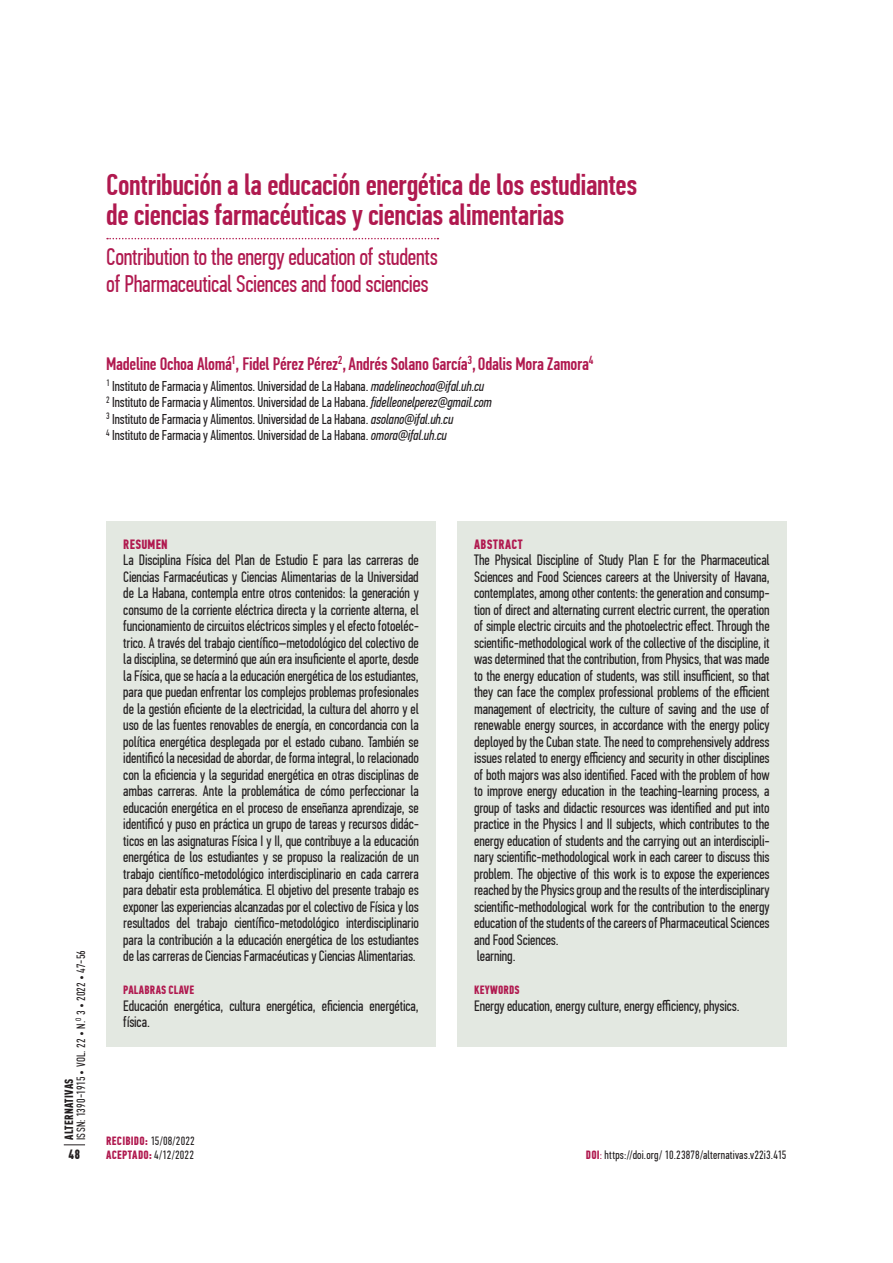
<style>
.page{position:relative;width:893px;height:1263px;background:#fff}
.page>*{position:absolute;margin:0;border:0;box-sizing:border-box;transform-origin:0 0}
.Título{font:500 30px/30px "PF Din Text Comp Pro";letter-spacing:-.015em;color:#b0194f}
.Título_en_inglés{font:24px/27px "PF Din Text Comp Pro";letter-spacing:-.015em;color:#b0194f}
.Nombre_autor{font:500 18px "PF Din Text Comp Pro";letter-spacing:-.015em;color:#b0194f}
.Resumen_Español{font:15px/16.5px "PF Din Text Comp Pro";letter-spacing:-.01em;color:#231f20;text-align:justify}
.Datos_Autores{font:14.25px "PF Din Text Comp Pro";letter-spacing:-.005em;color:#231f20}
.Abstract{font:700 13.5px "PF Din Text Comp Pro";letter-spacing:.025em;color:#b0194f}
.t1{font:700 13.5px "PF Din Text Comp Pro";color:#231f20}
.Aceptado_Recibido{font:12px/12px "PF Din Text Comp Pro";letter-spacing:.015em;color:#231f20}
.Palabras_Claves{font:700 12px "PF Din Text Comp Pro";letter-spacing:.015em;color:#b0194f}
.Aceptado_Recibido-2{font:700 12px "PF Din Text Comp Pro";letter-spacing:.025em;color:#b0194f}
.s1{font-style:italic}
.s2{font-weight:700}
.s3{font-weight:700;color:#b0194f}
.s4{font-weight:400;color:#231f20}
.s5{color:#b0194f}
</style>
<div class="page">
<svg style="left:64px;top:1144px;width:21px;height:1px"></svg>
<svg style="left:107px;top:238px;width:331px;height:1px"></svg>
<div style="left:106px;top:521px;width:330px;height:525px;background:#e3e8e1"></div>
<div style="left:457px;top:521px;width:330px;height:525px;background:#e3e8e1"></div>
<p class="Título" style="left:106px;top:170px;width:532px">Contribución a la educación energética de los estudiantes de ciencias farmacéuticas y ciencias alimentarias</p>
<p class="Título_en_inglés" style="left:106px;top:243px;width:333px">Contribution to the energy education of students of Pharmaceutical Sciences and food sciencies</p>
<p class="Nombre_autor" style="left:106px;top:353px;width:489px">Madeline Ochoa Alomá<sup>1</sup>, Fidel Pérez Pérez<sup>2</sup>, Andrés Solano García<sup>3</sup>, Odalis Mora Zamora<sup>4</sup></p>
<p class="Datos_Autores" style="left:106px;top:378px;width:380px"><sup>1</sup> Instituto de Farmacia y Alimentos. Universidad de La Habana. <span class="s1">madelineochoa@ifal.uh.cu</span></p>
<p class="Datos_Autores" style="left:106px;top:394px;width:387px"><sup>2</sup> Instituto de Farmacia y Alimentos. Universidad de La Habana. <span class="s1">fidelleonelperez@gmail.com</span></p>
<p class="Datos_Autores" style="left:106px;top:411px;width:349px"><sup>3</sup> Instituto de Farmacia y Alimentos. Universidad de La Habana. <span class="s1">asolano@ifal.uh.cu</span></p>
<p class="Datos_Autores" style="left:106px;top:427px;width:342px"><sup>4</sup> Instituto de Farmacia y Alimentos. Universidad de La Habana. <span class="s1">omora@ifal.uh.cu</span></p>
<p class="Aceptado_Recibido" style="left:63px;top:1140px;width:191px;rotate:-90deg"><span class="s2">ALTERNATIVAS<br></span>ISSN: 1390-1915 • VOL. 22 • N.<sup>O</sup> 3 • 2022 • 47-56</p>
<p class="t1" style="left:69px;top:1146px;width:13px">48</p>
<p class="Abstract" style="left:123px;top:536px;width:46px">RESUMEN</p>
<p class="Resumen_Español" style="left:123px;top:552px;width:297px">La Disciplina Física del Plan de Estudio E para las carreras de Ciencias Farmacéuticas y Ciencias Alimentarias de la Universidad de La Habana, contempla entre otros contenidos: la generación y consumo de la corriente eléctrica directa y la corriente alterna, el funcionamiento de circuitos eléctricos simples y el efecto fotoeléc&shy;trico. A través del trabajo científico–metodológico del colectivo de la disciplina, se determinó que aún era insuficiente el aporte, desde la Física, que se hacía a la educación energética de los estudiantes, para que puedan enfrentar los complejos problemas profesionales de la gestión eficiente de la electricidad, la cultura del ahorro y el uso de las fuentes renovables de energía, en concordancia con la política energética desplegada por el estado cubano. También se identificó la necesidad de abordar, de forma integral, lo relacionado con la eficiencia y la seguridad energética en otras disciplinas de ambas carreras. Ante la problemática de cómo perfeccionar la educación energética en el proceso de enseñanza aprendizaje, se identificó y puso en práctica un grupo de tareas y recursos didác&shy;ticos en las asignaturas Física I y II, que contribuye a la educación energética de los estudiantes y se propuso la realización de un trabajo científico-metodológico interdisciplinario en cada carrera para debatir esta problemática. El objetivo del presente trabajo es exponer las experiencias alcanzadas por el colectivo de Física y los resultados del trabajo científico-metodológico interdisciplinario para la contribución a la educación energética de los estudiantes de las carreras de Ciencias Farmacéuticas y Ciencias Alimentarias.</p>
<p class="Palabras_Claves" style="left:123px;top:983px;width:72px">PALABRAS CLAVE</p>
<p class="Resumen_Español" style="left:123px;top:997px;width:297px">Educación energética, cultura energética, eficiencia energética, física.</p>
<p class="Abstract" style="left:474px;top:536px;width:50px">ABSTRACT</p>
<p class="Resumen_Español" style="left:474px;top:552px;width:297px">The Physical Discipline of Study Plan E for the Pharmaceutical Sciences and Food Sciences careers at the University of Havana, contemplates, among other contents: the generation and consump&shy;tion of direct and alternating current electric current, the operation of simple electric circuits and the photoelectric effect. Through the scientific-methodological work of the collective of the discipline, it was determined that the contribution, from Physics, that was made to the energy education of students, was still insufficient, so that they can face the complex professional problems of the efficient management of electricity, the culture of saving and the use of renewable energy sources, in accordance with the energy policy deployed by the Cuban state. The need to comprehensively address issues related to energy efficiency and security in other disciplines of both majors was also identified. Faced with the problem of how to improve energy education in the teaching-learning process, a group of tasks and didactic resources was identified and put into practice in the Physics I and II subjects, which contributes to the energy education of students and the carrying out an interdiscipli&shy;nary scientific-methodological work in each career to discuss this problem. The objective of this work is to expose the experiences reached by the Physics group and the results of the interdisciplinary scientific-methodological work for the contribution to the energy education of the students of the careers of Pharmaceutical Sciences and Food Sciences.</p>
<p class="Resumen_Español" style="left:477px;top:948px;width:40px">learning.</p>
<p class="Palabras_Claves" style="left:474px;top:983px;width:47px">KEYWORDS</p>
<p class="Resumen_Español" style="left:474px;top:997px;width:267px">Energy education, energy culture, energy efficiency, physics.</p>
<p class="Aceptado_Recibido" style="left:106px;top:1135px;width:90px"><span class="s3">RECIBIDO:</span> 15/08/2022</p>
<p class="Aceptado_Recibido-2" style="left:106px;top:1147px;width:89px">ACEPTADO: <span class="s4">4/12/2022</span></p>
<p class="Aceptado_Recibido" style="left:586px;top:1149px;width:202px"><span class="s3">DOI</span><span class="s5">:</span> https://doi.org/ 10.23878/alternativas.v22i3.415</p>
</div>
